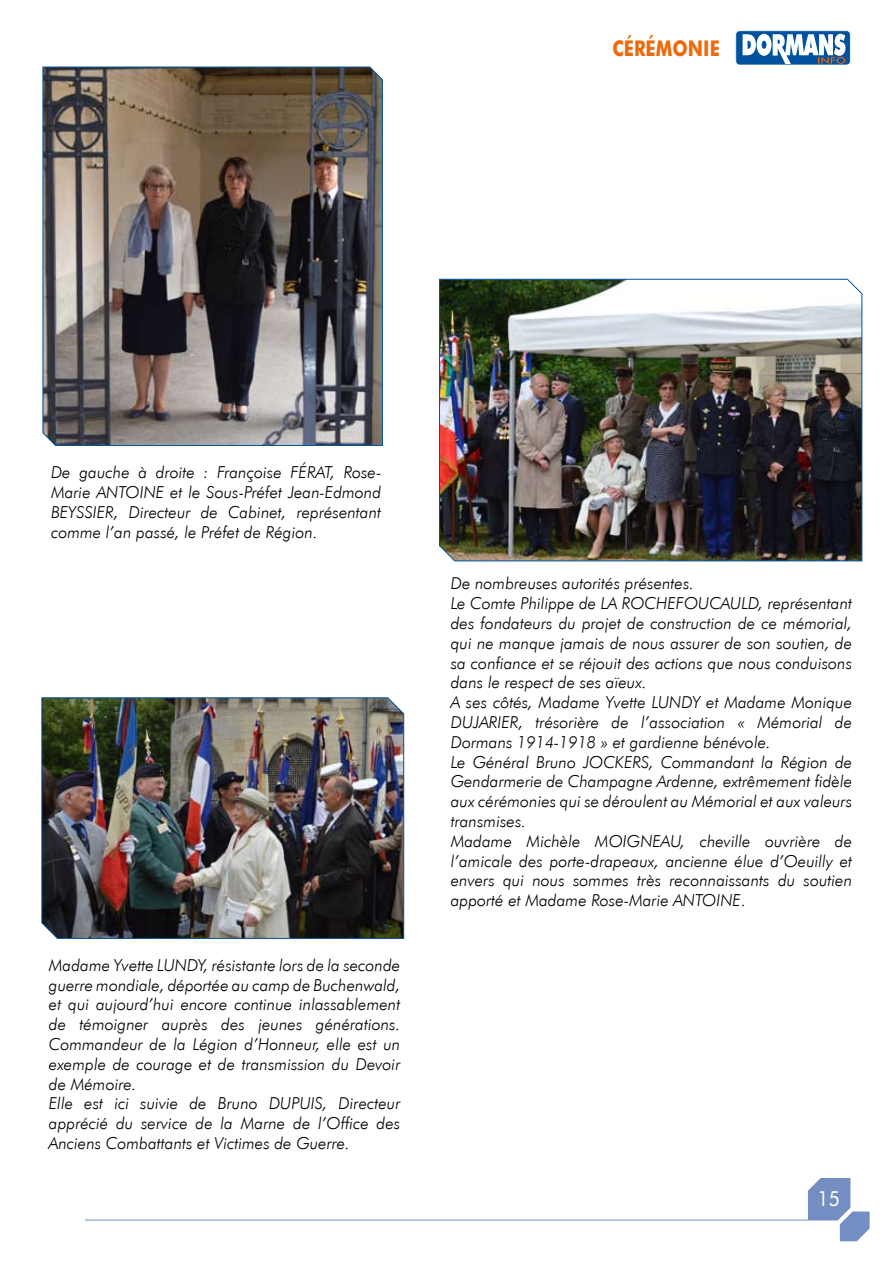
<style>
.page{position:relative;width:893px;height:1263px;background:#fff}
.page>*{position:absolute;margin:0;border:0;box-sizing:border-box;transform-origin:0 0}
.t1{font:700 21.6px "Futura BT";color:#eb6a0a;scale:.83 1}
.t2{font:21px "Futura BT";color:#fff;scale:.9 1}
.t3{font:italic 300 16.5px/19.8px "Futura BT";color:#000}
</style>
<div class="page">
<img style="left:42px;top:66px;width:341px;height:380px">
<img style="left:439px;top:278px;width:424px;height:284px">
<img style="left:41px;top:697px;width:363px;height:242px">
<div style="left:736px;top:31px;width:114px;height:34px;background:#00519e;border-radius:4px"></div>
<div style="left:736px;top:31px;width:114px;height:34px;border:1px solid #fff;border-radius:4px"></div>
<svg style="left:743px;top:34px;width:102px;height:30px"></svg>
<hr style="left:85px;top:1220px;width:723px;height:1px;background:#748dc2">
<svg style="left:808px;top:1178px;width:62px;height:63px"></svg>
<h1 class="t1" style="left:613px;top:35px;width:131px">CÉRÉMONIE</h1>
<p class="t3" style="left:51px;top:462px;width:332px;text-align:justify">De gauche à droite : Françoise FÉRAT, Rose-Marie ANTOINE et le Sous-Préfet Jean-Edmond BEYSSIER, Directeur de Cabinet, représentant comme l’an passé, le Préfet de Région.</p>
<p class="t3" style="left:49px;top:955px;width:353px">Madame Yvette LUNDY, résistante lors de la seconde guerre mondiale, déportée au camp de Buchenwald, et qui aujourd’hui encore continue inlassablement de témoigner auprès des jeunes générations.<br>Commandeur de la Légion d’Honneur, elle est un exemple de courage et de transmission du Devoir de Mémoire.<br>Elle est ici suivie de Bruno DUPUIS, Directeur apprécié du service de la Marne de l’Office des Anciens Combattants et Victimes de Guerre.</p>
<p class="t3" style="left:451px;top:573px;width:403px">De nombreuses autorités présentes.<br>Le Comte Philippe de LA ROCHEFOUCAULD, représentant des fondateurs du projet de construction de ce mémorial, qui ne manque jamais de nous assurer de son soutien, de sa confiance et se réjouit des actions que nous conduisons dans le respect de ses aïeux.<br>A ses côtés, Madame Yvette LUNDY et Madame Monique DUJARIER, trésorière de l’association « Mémorial de Dormans 1914-1918 » et gardienne bénévole.<br>Le Général Bruno JOCKERS, Commandant la Région de Gendarmerie de Champagne Ardenne, extrêmement fidèle aux cérémonies qui se déroulent au Mémorial et aux valeurs transmises.<br>Madame Michèle MOIGNEAU, cheville ouvrière de l’amicale des porte-drapeaux, ancienne élue d’Oeuilly et envers qui nous sommes très reconnaissants du soutien apporté et Madame Rose-Marie ANTOINE.</p>
<p class="t2" style="left:817px;top:1185px;width:26px">15</p>
</div>
